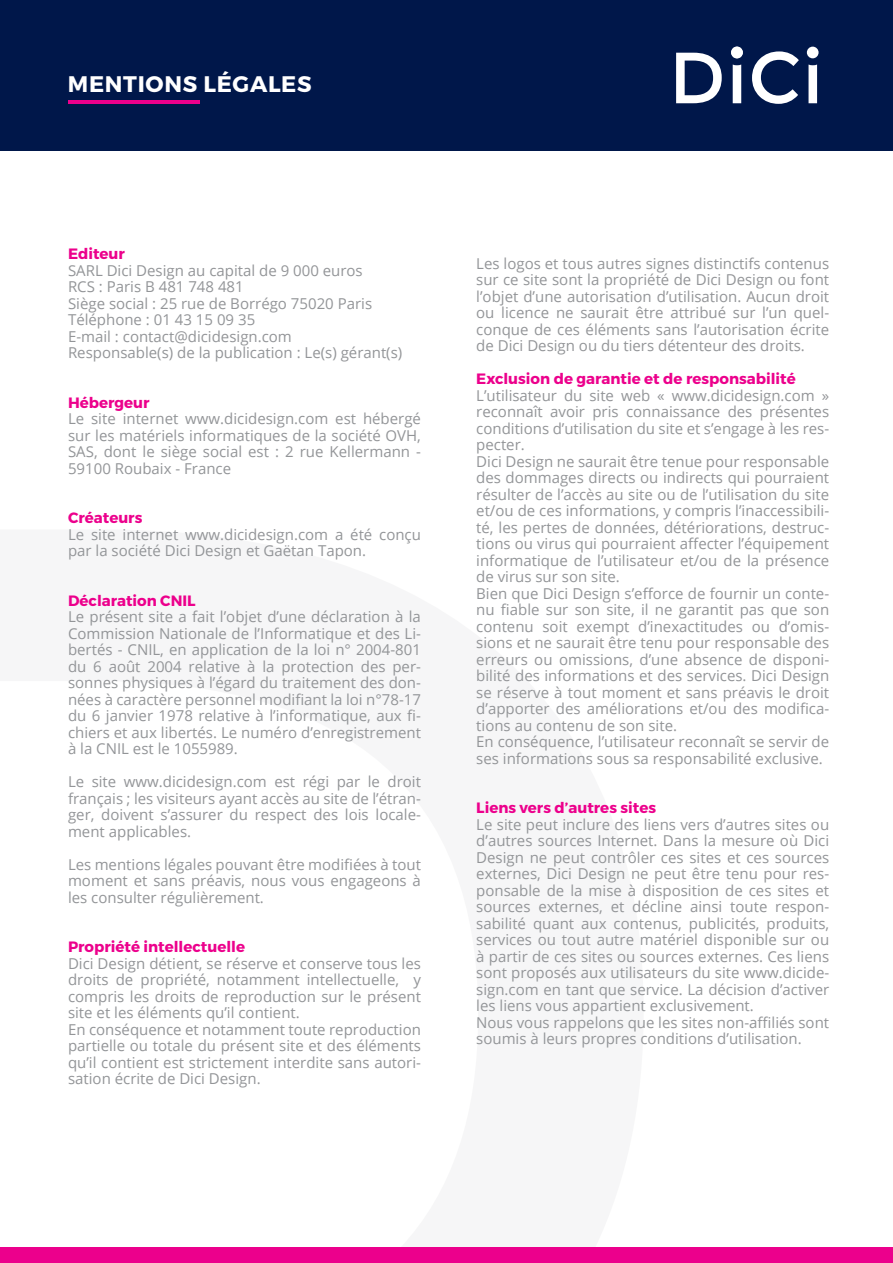
<style>
.page{position:relative;width:893px;height:1263px;background:#fff}
.page>*{position:absolute;margin:0;border:0;box-sizing:border-box;transform-origin:0 0}
.t1{font:700 22.5px "Montserrat";letter-spacing:.03em;color:#fff}
.t2{font:15px/16.5px "Open Sans";color:#939598}
.t3{font:700 15px "Montserrat";color:#ec008c}
</style>
<div class="page">
<div style="left:0;top:0;width:893px;height:151px;background:#00174a"></div>
<hr style="left:68px;top:100px;width:131px;height:4px;background:#ec008c">
<div style="left:0;top:1248px;width:893px;height:15px;background:#ec008c"></div>
<svg style="left:676px;top:53px;width:46px;height:50px"></svg>
<svg style="left:733px;top:65px;width:8px;height:38px"></svg>
<svg style="left:808px;top:65px;width:9px;height:38px"></svg>
<div style="left:731px;top:47px;width:12px;height:11px;background:#fff;border-radius:50%"></div>
<div style="left:807px;top:47px;width:12px;height:11px;background:#fff;border-radius:50%"></div>
<svg style="left:752px;top:51px;width:47px;height:53px"></svg>
<h1 class="t1" style="left:68px;top:70px;width:245px">Mentions légales</h1>
<p class="t3" style="left:68px;top:244px;width:58px">Editeur</p>
<p class="t2" style="left:68px;top:261px;width:336px">SARL Dici Design au capital de 9 000 euros<br>RCS : Paris B 481 748 481<br>Siège social : 25 rue de Borrégo 75020 Paris Téléphone : 01 43 15 09 35<br>E-mail : contact@dicidesign.com<br>Responsable(s) de la publication : Le(s) gérant(s)</p>
<p class="t3" style="left:68px;top:393px;width:83px">Hébergeur</p>
<p class="t2" style="left:68px;top:410px;width:354px;text-align:justify">Le site internet www.dicidesign.com est hébergé sur les matériels informatiques de la société OVH, SAS, dont le siège social est : 2 rue Kellermann - 59100 Roubaix - France</p>
<p class="t3" style="left:68px;top:508px;width:76px">Créateurs</p>
<p class="t2" style="left:68px;top:525px;width:354px">Le site internet www.dicidesign.com a été conçu par la société Dici Design et Gaëtan Tapon.</p>
<p class="t3" style="left:68px;top:591px;width:129px">Déclaration CNIL</p>
<p class="t2" style="left:68px;top:608px;width:354px;text-align:justify">Le présent site a fait l’objet d’une déclaration à la Commission Nationale de l’Informatique et des Li&shy;bertés - CNIL, en application de la loi n° 2004-801 du 6 août 2004 relative à la protection des per&shy;sonnes physiques à l’égard du traitement des don&shy;nées à caractère personnel modifiant la loi n°78-17 du 6 janvier 1978 relative à l’informatique, aux fi&shy;chiers et aux libertés. Le numéro d’enregistrement à la CNIL est le 1055989.</p>
<p class="t2" style="left:68px;top:773px;width:354px;text-align:justify">Le site www.dicidesign.com est régi par le droit français ; les visiteurs ayant accès au site de l’étran&shy;ger, doivent s’assurer du respect des lois locale&shy;ment applicables.</p>
<p class="t2" style="left:68px;top:855px;width:354px;text-align:justify">Les mentions légales pouvant être modifiées à tout moment et sans préavis, nous vous engageons à les consulter régulièrement.</p>
<p class="t3" style="left:68px;top:937px;width:179px">Propriété intellectuelle</p>
<p class="t2" style="left:68px;top:954px;width:354px">Dici Design détient, se réserve et conserve tous les droits de propriété, notamment intellectuelle, y compris les droits de reproduction sur le présent site et les éléments qu’il contient.<br>En conséquence et notamment toute reproduction partielle ou totale du présent site et des éléments qu’il contient est strictement interdite sans autori&shy;sation écrite de Dici Design.</p>
<p class="t2" style="left:476px;top:255px;width:354px;text-align:justify">Les logos et tous autres signes distinctifs contenus sur ce site sont la propriété de Dici Design ou font l’objet d’une autorisation d’utilisation. Aucun droit ou licence ne saurait être attribué sur l’un quel&shy;conque de ces éléments sans l’autorisation écrite de Dici Design ou du tiers détenteur des droits.</p>
<p class="t3" style="left:476px;top:370px;width:321px">Exclusion de garantie et de responsabilité</p>
<p class="t2" style="left:476px;top:387px;width:354px">L’utilisateur du site web « www.dicidesign.com » reconnaît avoir pris connaissance des présentes conditions d’utilisation du site et s’engage à les res&shy;pecter.<br>Dici Design ne saurait être tenue pour responsable des dommages directs ou indirects qui pourraient résulter de l’accès au site ou de l’utilisation du site et/ou de ces informations, y compris l’inaccessibili&shy;té, les pertes de données, détériorations, destruc&shy;tions ou virus qui pourraient affecter l’équipement informatique de l’utilisateur et/ou de la présence de virus sur son site.<br>Bien que Dici Design s’efforce de fournir un conte&shy;nu fiable sur son site, il ne garantit pas que son contenu soit exempt d’inexactitudes ou d’omis&shy;sions et ne saurait être tenu pour responsable des erreurs ou omissions, d’une absence de disponi&shy;bilité des informations et des services. Dici Design se réserve à tout moment et sans préavis le droit d’apporter des améliorations et/ou des modifica&shy;tions au contenu de son site.<br>En conséquence, l’utilisateur reconnaît se servir de ses informations sous sa responsabilité exclusive.</p>
<p class="t3" style="left:476px;top:799px;width:181px">Liens vers d’autres sites</p>
<p class="t2" style="left:476px;top:816px;width:354px">Le site peut inclure des liens vers d’autres sites ou d’autres sources Internet. Dans la mesure où Dici Design ne peut contrôler ces sites et ces sources externes, Dici Design ne peut être tenu pour res&shy;ponsable de la mise à disposition de ces sites et sources externes, et décline ainsi toute respon&shy;sabilité quant aux contenus, publicités, produits, services ou tout autre matériel disponible sur ou à partir de ces sites ou sources externes. Ces liens sont proposés aux utilisateurs du site www.dicide&shy;sign.com en tant que service. La décision d’activer les liens vous appartient exclusivement.<br>Nous vous rappelons que les sites non-affiliés sont soumis à leurs propres conditions d’utilisation.</p>
</div>
